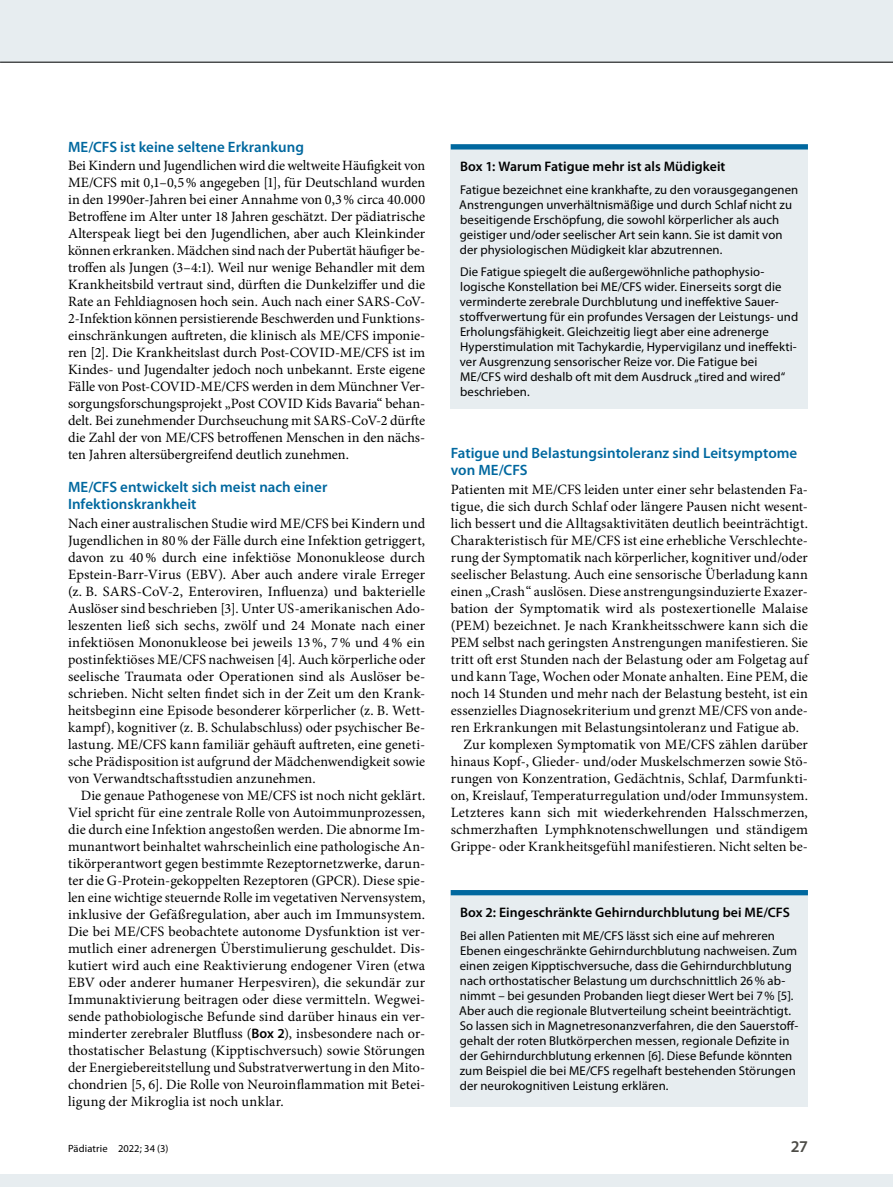
<style>
.page{position:relative;width:893px;height:1187px;background:#fff}
.page>*{position:absolute;margin:0;border:0;box-sizing:border-box;transform-origin:0 0}
.NoXML_Pagina{font:600 16.5px "Myriad Pro";color:#4d4c47}
.SectionHeading_1_x{font:600 15px/17px "Myriad Pro";color:#00689f}
.Para_x{font:14.25px/17px "Minion Pro";color:#000;text-align:justify}
.Para_Indent{font:14.25px/17px "Minion Pro";letter-spacing:.01em;color:#000;text-align:justify}
.Box_Heading_x{font:600 13.8px "Myriad Pro";letter-spacing:.005em;color:#000}
.Para_Box{font:12.75px/15px "Myriad Pro";letter-spacing:.005em;color:#000}
.NoXML_Pagina-2{font:10.5px "Myriad Pro";letter-spacing:.01em;color:#000}
.s1{font-family:"Myriad Pro";font-weight:600;font-size:13.8px}
</style>
<div class="page">
<div style="left:0;top:0;width:893px;height:62px;background:#e7edf0"></div>
<div style="left:0;top:1174px;width:893px;height:12px;background:#e7edf0"></div>
<div style="left:451px;top:144px;width:357px;height:264px;background:#e7edf0"></div>
<div style="left:451px;top:144px;width:357px;height:5px;background:#00689f"></div>
<div style="left:451px;top:890px;width:357px;height:216px;background:#e7edf0"></div>
<div style="left:451px;top:890px;width:357px;height:5px;background:#00689f"></div>
<hr style="left:0;top:62px;width:893px;height:1px;background:#000">
<p class="SectionHeading_1_x" style="left:68px;top:138px;width:237px">ME/CFS ist keine seltene Erkrankung</p>
<p class="Para_x" style="left:68px;top:157px;width:359px">Bei Kindern und Jugendlichen wird die weltweite Häufigkeit von ME/CFS mit 0,1–0,5% angegeben [1], für Deutschland wurden in den 1990er-Jahren bei einer Annahme von 0,3% circa 40.000<br>Betroffene im Alter unter 18 Jahren geschätzt. Der pädiatrische Alterspeak liegt bei den Jugendlichen, aber auch Kleinkinder können erkranken. Mädchen sind nach der Pubertät häufiger be&shy;troffen als Jungen (3–4:1). Weil nur wenige Behandler mit dem Krankheitsbild vertraut sind, dürften die Dunkelziffer und die Rate an Fehldiagnosen hoch sein. Auch nach einer SARS-CoV-2-Infektion können persistierende Beschwerden und Funktions&shy;einschränkungen auftreten, die klinisch als ME/CFS imponie&shy;ren [2]. Die Krankheitslast durch Post-COVID-ME/CFS ist im Kindes- und Jugendalter jedoch noch unbekannt. Erste eigene Fälle von Post-COVID-ME/CFS werden in dem Münchner Ver&shy;sorgungsforschungsprojekt „Post COVID Kids Bavaria“ behan&shy;delt. Bei zunehmender Durchseuchung mit SARS-CoV-2 dürfte die Zahl der von ME/CFS betroffenen Menschen in den nächs&shy;ten Jahren altersübergreifend deutlich zunehmen.</p>
<p class="SectionHeading_1_x" style="left:68px;top:478px;width:261px">ME/CFS entwickelt sich meist nach einer<br>Infektionskrankheit</p>
<p class="Para_x" style="left:68px;top:514px;width:359px">Nach einer australischen Studie wird ME/CFS bei Kindern und Jugendlichen in 80% der Fälle durch eine Infektion getriggert, davon zu 40% durch eine infektiöse Mononukleose durch Epstein-Barr-Virus (EBV). Aber auch andere virale Erreger (z. B. SARS-CoV-2, Enteroviren, Influenza) und bakterielle Auslöser sind beschrieben [3]. Unter US-amerikanischen Ado&shy;leszenten ließ sich sechs, zwölf und 24 Monate nach einer infektiösen Mononukleose bei jeweils 13%, 7% und 4% ein postinfektiöses ME/CFS nachweisen [4]. Auch körperliche oder seelische Traumata oder Operationen sind als Auslöser be&shy;schrieben. Nicht selten findet sich in der Zeit um den Krank&shy;heitsbeginn eine Episode besonderer körperlicher (z. B. Wett&shy;kampf), kognitiver (z. B. Schulabschluss) oder psychischer Be&shy;lastung. ME/CFS kann familiär gehäuft auftreten, eine geneti&shy;sche Prädisposition ist aufgrund der Mädchenwendigkeit sowie von Verwandtschaftsstudien anzunehmen.</p>
<p class="Para_Indent" style="left:68px;top:786px;width:359px;text-indent:13px">Die genaue Pathogenese von ME/CFS ist noch nicht geklärt.<br>Viel spricht für eine zentrale Rolle von Autoimmunprozessen, die durch eine Infektion angestoßen werden. Die abnorme Im&shy;munantwort beinhaltet wahrscheinlich eine pathologische An&shy;tikörperantwort gegen bestimmte Rezeptornetzwerke, darun&shy;ter die G-Protein-gekoppelten Rezeptoren (GPCR). Diese spie&shy;len eine wichtige steuernde Rolle im vegetativen Nervensystem, inklusive der Gefäßregulation, aber auch im Immunsystem.<br>Die bei ME/CFS beobachtete autonome Dysfunktion ist ver&shy;mutlich einer adrenergen Überstimulierung geschuldet. Dis&shy;kutiert wird auch eine Reaktivierung endogener Viren (etwa EBV oder anderer humaner Herpesviren), die sekundär zur Immunaktivierung beitragen oder diese vermitteln. Wegwei&shy;sende pathobiologische Befunde sind darüber hinaus ein ver&shy;minderter zerebraler Blutfluss (<span class="s1">Box 2</span>), insbesondere nach or&shy;thostatischer Belastung (Kipptischversuch) sowie Störungen der Energiebereitstellung und Substratverwertung in den Mito&shy;chondrien [5, 6]. Die Rolle von Neuroinflammation mit Betei&shy;ligung der Mikroglia ist noch unklar.</p>
<p class="Box_Heading_x" style="left:460px;top:158px;width:267px">Box 1: Warum Fatigue mehr ist als Müdigkeit</p>
<p class="Para_Box" style="left:459px;top:182px;width:340px">Fatigue bezeichnet eine krankhafte, zu den vorausgegangenen Anstrengungen unverhältnismäßige und durch Schlaf nicht zu beseitigende Erschöpfung, die sowohl körperlicher als auch geistiger und/oder seelischer Art sein kann. Sie ist damit von der physiologischen Müdigkeit klar abzutrennen.</p>
<p class="Para_Box" style="left:459px;top:264px;width:340px">Die Fatigue spiegelt die außergewöhnliche pathophysio&shy;logische Konstellation bei ME/CFS wider. Einerseits sorgt die verminderte zerebrale Durchblutung und ineffektive Sauer&shy;stoffverwertung für ein profundes Versagen der Leistungs- und Erholungsfähigkeit. Gleichzeitig liegt aber eine adrenerge Hyperstimulation mit Tachykardie, Hypervigilanz und ineffekti&shy;ver Ausgrenzung sensorischer Reize vor. Die Fatigue bei ME/CFS wird deshalb oft mit dem Ausdruck „tired and wired“ beschrieben.</p>
<p class="SectionHeading_1_x" style="left:451px;top:444px;width:348px">Fatigue und Belastungsintoleranz sind Leitsymptome von ME/CFS</p>
<p class="Para_x" style="left:451px;top:480px;width:359px">Patienten mit ME/CFS leiden unter einer sehr belastenden Fa&shy;tigue, die sich durch Schlaf oder längere Pausen nicht wesent&shy;lich bessert und die Alltagsaktivitäten deutlich beeinträchtigt.<br>Charakteristisch für ME/CFS ist eine erhebliche Verschlechte&shy;rung der Symptomatik nach körperlicher, kognitiver und/oder seelischer Belastung. Auch eine sensorische Überladung kann einen „Crash“ auslösen. Diese anstrengungsinduzierte Exazer&shy;bation der Symptomatik wird als postexertionelle Malaise (PEM) bezeichnet. Je nach Krankheitsschwere kann sich die PEM selbst nach geringsten Anstrengungen manifestieren. Sie tritt oft erst Stunden nach der Belastung oder am Folgetag auf und kann Tage, Wochen oder Monate anhalten. Eine PEM, die noch 14 Stunden und mehr nach der Belastung besteht, ist ein essenzielles Diagnosekriterium und grenzt ME/CFS von ande&shy;ren Erkrankungen mit Belastungsintoleranz und Fatigue ab.</p>
<p class="Para_Indent" style="left:451px;top:735px;width:359px;text-indent:13px">Zur komplexen Symptomatik von ME/CFS zählen darüber hinaus Kopf-, Glieder- und/oder Muskelschmerzen sowie Stö&shy;rungen von Konzentration, Gedächtnis, Schlaf, Darmfunkti&shy;on, Kreislauf, Temperaturregulation und/oder Immunsystem.<br>Letzteres kann sich mit wiederkehrenden Halsschmerzen, schmerzhaften Lymphknotenschwellungen und ständigem Grippe- oder Krankheitsgefühl manifestieren. Nicht selten be-</p>
<p class="Box_Heading_x" style="left:460px;top:903px;width:331px">Box 2: Eingeschränkte Gehirndurchblutung bei ME/CFS</p>
<p class="Para_Box" style="left:459px;top:928px;width:340px">Bei allen Patienten mit ME/CFS lässt sich eine auf mehreren Ebenen eingeschränkte Gehirndurchblutung nachweisen. Zum einen zeigen Kipptischversuche, dass die Gehirndurchblutung nach orthostatischer Belastung um durchschnittlich 26% ab&shy;nimmt – bei gesunden Probanden liegt dieser Wert bei 7% [5].<br>Aber auch die regionale Blutverteilung scheint beeinträchtigt.<br>So lassen sich in Magnetresonanzverfahren, die den Sauerstoff&shy;gehalt der roten Blutkörperchen messen, regionale Defizite in der Gehirndurchblutung erkennen [6]. Diese Befunde könnten zum Beispiel die bei ME/CFS regelhaft bestehenden Störungen der neurokognitiven Leistung erklären.</p>
<p class="NoXML_Pagina-2" style="left:68px;top:1141px;width:102px">Pädiatrie 2022; 34 (3)</p>
<p class="NoXML_Pagina" style="left:791px;top:1135px;width:19px">27</p>
</div>
